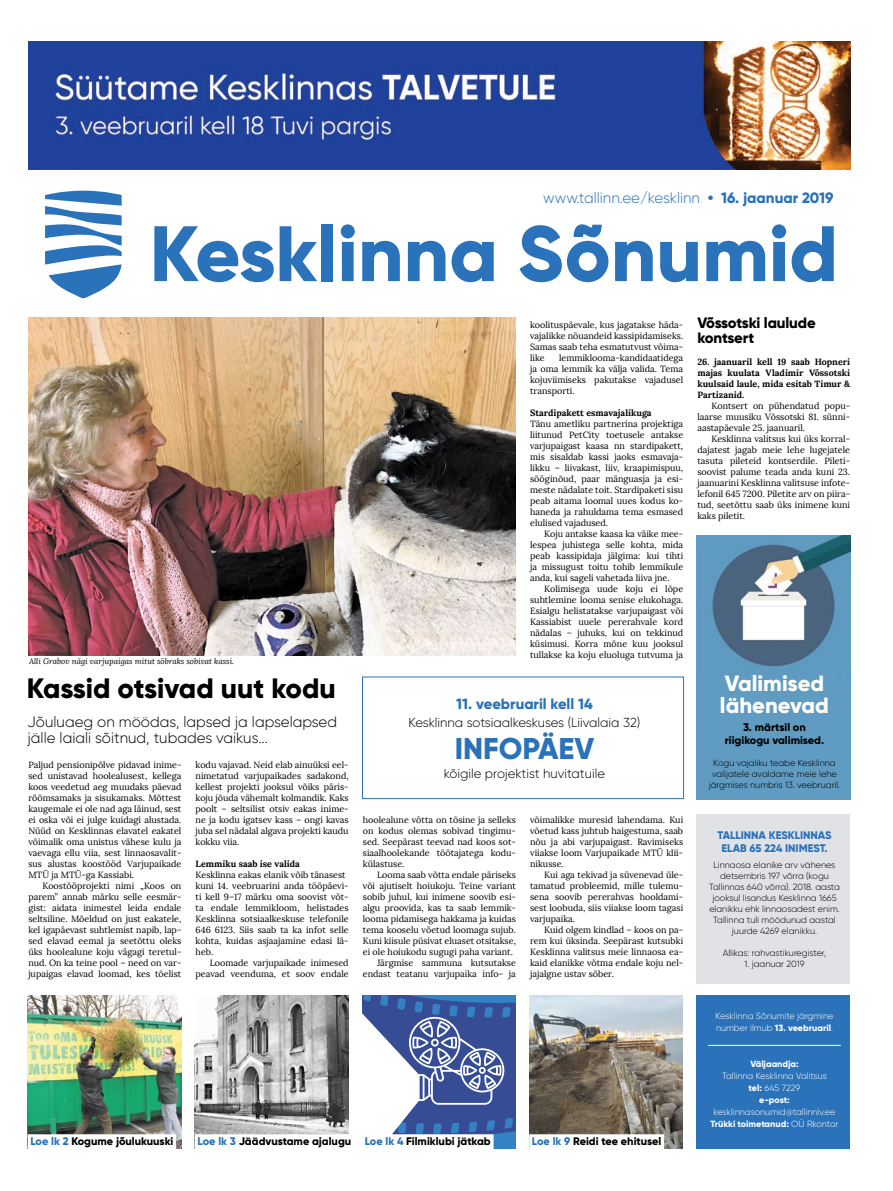
<style>
.page{position:relative;width:893px;height:1191px;background:#fff}
.page>*{position:absolute;margin:0;border:0;box-sizing:border-box;transform-origin:0 0}
.t1{font:800 30px "Gilroy";color:#2a72b9}
.t2{font:800 28px "Gilroy";letter-spacing:-.005em;color:#000}
.t3{font:800 22px/22px "Gilroy";color:#fff}
.t4{font:300 15px/16px "Gilroy";color:#000}
.t5{font:300 15px "Gilroy";color:#2a72b9}
.t6{font:800 15px/15px "Gilroy";letter-spacing:-.01em;color:#000}
.t7{font:800 14.8px "Gilroy";color:#2a72b9}
.t8{font:300 13px "Gilroy";color:#000}
.t9{font:800 11px/13px "Gilroy";color:#000;text-align:center}
.t10{font:800 11px/13px "Gilroy";color:#2a72b9;text-align:center}
.t11{font:9px/11px "Lora";color:#000;text-align:justify}
.t12{font:300 9px/11px "Gilroy";color:#000;text-align:center}
.t13{font:300 9px/12px "Gilroy";color:#fff;text-align:center}
.t14{font:700 9px/11px "Lora";color:#000;text-align:justify}
.t15{font:800 9px "Gilroy";color:#fff}
.t16{font:italic 8px "Lora";color:#000}
.s1{font-weight:800}
.s2{color:#2a72b9}
</style>
<div class="page">
<img style="left:696px;top:535px;width:154px;height:264px">
<img style="left:28px;top:41px;width:822px;height:128px">
<img style="left:29px;top:318px;width:487px;height:337px">
<svg style="left:45px;top:191px;width:77px;height:107px"></svg>
<svg style="left:154px;top:226px;width:120px;height:56px"></svg>
<svg style="left:280px;top:226px;width:37px;height:55px"></svg>
<div style="left:321px;top:224px;width:12px;height:57px;background:#2a72b9"></div>
<svg style="left:341px;top:224px;width:14px;height:57px"></svg>
<svg style="left:362px;top:241px;width:38px;height:40px"></svg>
<svg style="left:408px;top:241px;width:37px;height:40px"></svg>
<svg style="left:452px;top:241px;width:42px;height:41px"></svg>
<svg style="left:520px;top:224px;width:88px;height:58px"></svg>
<svg style="left:615px;top:241px;width:38px;height:40px"></svg>
<svg style="left:660px;top:242px;width:38px;height:40px"></svg>
<svg style="left:706px;top:241px;width:59px;height:40px"></svg>
<svg style="left:772px;top:224px;width:14px;height:57px"></svg>
<svg style="left:792px;top:226px;width:42px;height:56px"></svg>
<img style="left:28px;top:995px;width:153px;height:153px">
<img style="left:195px;top:995px;width:154px;height:139px">
<svg style="left:362px;top:995px;width:154px;height:153px"></svg>
<img style="left:529px;top:995px;width:154px;height:153px">
<div style="left:696px;top:995px;width:154px;height:153px;background:#2a72b9"></div>
<div style="left:696px;top:814px;width:154px;height:170px;background:#e1e2e6"></div>
<hr style="left:708px;top:1045px;width:133px;height:1px;background:#fff">
<div style="left:362px;top:676px;width:322px;height:123px;background:#fff;border:1px solid #2a72b9"></div>
<div style="left:28px;top:1134px;width:148px;height:15px;background:#fff"></div>
<div style="left:362px;top:1134px;width:132px;height:15px;background:#fff"></div>
<div style="left:529px;top:1134px;width:135px;height:15px;background:#fff"></div>
<h3 class="t5" style="left:543px;top:188px;width:292px">www.tallinn.ee/kesklinn <span class="s1">• 16. jaanuar 2019</span></h3>
<p class="t16" style="left:29px;top:656px;width:207px">Alli Grabov nägi varjupaigas mitut sõbraks sobivat kassi.</p>
<h2 class="t2" style="left:27px;top:670px;width:310px">Kassid otsivad uut kodu</h2>
<h3 class="t4" style="left:28px;top:714px;width:311px">Jõuluaeg on möödas, lapsed ja lapselapsed jälle laiali sõitnud, tubades vaikus...</h3>
<p class="t11" style="left:28px;top:759px;width:155px">Paljud pensionipõlve pidavad inime&shy;sed unistavad hoolealusest, kellega koos veedetud aeg muudaks päevad rõõmsamaks ja sisukamaks. Mõttest kaugemale ei ole nad aga läinud, sest ei oska või ei julge kuidagi alustada.<br>Nüüd on Kesklinnas elavatel eakatel võimalik oma unistus vähese kulu ja vaevaga ellu viia, sest linnaosavalit&shy;sus alustas koostööd Varjupaikade MTÜ ja MTÜ-ga Kassiabi.</p>
<p class="t11" style="left:28px;top:880px;width:155px;text-indent:14px">Koostööprojekti nimi „Koos on parem” annab märku selle eesmär&shy;gist: aidata inimestel leida endale seltsiline. Mõeldud on just eakatele, kel igapäevast suhtlemist napib, lap&shy;sed elavad eemal ja seetõttu oleks üks hoolealune koju vägagi teretul&shy;nud. On ka teine pool – need on var&shy;jupaigas elavad loomad, kes tõelist</p>
<p class="t11" style="left:196px;top:759px;width:155px">kodu vajavad. Neid elab ainuüksi eel&shy;nimetatud varjupaikades sadakond, kellest projekti jooksul võiks päris&shy;koju jõuda vähemalt kolmandik. Kaks poolt – seltsilist otsiv eakas inime&shy;ne ja kodu igatsev kass – ongi kavas juba sel nädalal algava projekti kaudu kokku viia.</p>
<p class="t14" style="left:196px;top:858px;width:106px">Lemmiku saab ise valida</p>
<p class="t11" style="left:196px;top:869px;width:155px;text-align:left">Kesklinna eakas elanik võib tänasest kuni 14. veebruarini anda tööpäevi&shy;ti kell 9–17 märku oma soovist võt&shy;ta endale lemmikloom, helistades<br>Kesklinna sotsiaalkeskuse telefonile<br>646 6123. Siis saab ta ka infot selle kohta, kuidas asjaajamine edasi lä&shy;heb.</p>
<p class="t11" style="left:196px;top:957px;width:155px;text-align:right">Loomade varjupaikade inimesed peavad veenduma, et soov endale</p>
<p class="t11" style="left:530px;top:320px;width:155px">koolituspäevale, kus jagatakse häda&shy;vajalikke nõuandeid kassipidamiseks.<br>Samas saab teha esmatutvust võima&shy;like</p>
<p class="t11" style="left:530px;top:353px;width:155px;text-indent:29px">lemmiklooma-kandidaatidega ja oma lemmik ka välja valida. Tema kojuviimiseks pakutakse vajadusel transporti.</p>
<p class="t14" style="left:530px;top:407px;width:123px">Stardipakett esmavajalikuga</p>
<p class="t11" style="left:530px;top:418px;width:155px">Tänu ametliku partnerina projektiga liitunud PetCity toetusele antakse varjupaigast kaasa nn stardipakett, mis sisaldab kassi jaoks esmavaja&shy;likku – liivakast, liiv, kraapimispuu, sööginõud, paar mänguasja ja esi&shy;meste nädalate toit. Stardipaketi sisu peab aitama loomal uues kodus ko&shy;haneda ja rahuldama tema esmased elulised vajadused.</p>
<p class="t11" style="left:530px;top:528px;width:155px;text-indent:14px">Koju antakse kaasa ka väike mee&shy;lespea juhistega selle kohta, mida peab kassipidaja jälgima: kui tihti ja missugust toitu tohib lemmikule anda, kui sageli vahetada liiva jne.</p>
<p class="t11" style="left:530px;top:583px;width:155px;text-indent:14px">Kolimisega uude koju ei lõpe suhtlemine looma senise elukohaga.<br>Esialgu helistatakse varjupaigast või Kassiabist uuele pererahvale kord nädalas – juhuks, kui on tekkinud küsimusi. Korra mõne kuu jooksul tullakse ka koju eluoluga tutvuma ja</p>
<h3 class="t7" style="left:456px;top:695px;width:138px">11. veebruaril kell 14</h3>
<h3 class="t8" style="left:409px;top:715px;width:233px">Kesklinna sotsiaalkeskuses (Liivalaia 32)</h3>
<h1 class="t1" style="left:455px;top:730px;width:141px">INFOPÄEV</h1>
<h3 class="t8" style="left:444px;top:765px;width:163px">kõigile projektist huvitatuile</h3>
<p class="t11" style="left:363px;top:814px;width:155px">hoolealune võtta on tõsine ja selleks on kodus olemas sobivad tingimu&shy;sed. Seepärast teevad nad koos sot&shy;siaalhoolekande töötajatega kodu&shy;külastuse.</p>
<p class="t11" style="left:377px;top:869px;width:140px">Looma saab võtta endale päriseks</p>
<p class="t11" style="left:363px;top:880px;width:155px">või ajutiselt hoiukoju. Teine variant</p>
<p class="t11" style="left:363px;top:891px;width:155px">sobib juhul, kui inimene soovib esi-</p>
<p class="t11" style="left:363px;top:902px;width:155px">algu proovida, kas ta saab lemmik-</p>
<p class="t11" style="left:363px;top:913px;width:155px">looma pidamisega hakkama ja kuidas</p>
<p class="t11" style="left:363px;top:924px;width:155px">tema kooselu võetud loomaga sujub.</p>
<p class="t11" style="left:363px;top:935px;width:155px">Kuni kiisule püsivat eluaset otsitakse,</p>
<p class="t11" style="left:363px;top:946px;width:152px">ei ole hoiukodu sugugi paha variant.</p>
<p class="t11" style="left:377px;top:957px;width:140px">Järgmise sammuna kutsutakse</p>
<p class="t11" style="left:363px;top:968px;width:155px">endast teatanu varjupaika info- ja</p>
<p class="t11" style="left:530px;top:814px;width:155px">võimalikke muresid lahendama. Kui võetud kass juhtub haigestuma, saab nõu ja abi varjupaigast. Ravimiseks viiakse loom Varjupaikade MTÜ klii&shy;nikusse.</p>
<p class="t11" style="left:530px;top:869px;width:155px;text-indent:14px">Kui aga tekivad ja süvenevad üle&shy;tamatud probleemid, mille tulemu&shy;sena soovib pererahvas hooldami&shy;sest loobuda, siis viiakse loom tagasi varjupaika.</p>
<p class="t11" style="left:530px;top:924px;width:155px;text-indent:14px">Kuid olgem kindlad – koos on pa&shy;rem kui üksinda. Seepärast kutsubki Kesklinna valitsus meie linnaosa ea&shy;kaid elanikke võtma endale koju nel&shy;jajalgne ustav sõber.</p>
<h3 class="t6" style="left:697px;top:315px;width:120px">Võssotski laulude kontsert</h3>
<p class="t14" style="left:697px;top:356px;width:154px">26. jaanuaril kell 19 saab Hopneri majas kuulata Vladimir Võssotski kuulsaid laule, mida esitab Timur &amp; Partizanid.</p>
<p class="t11" style="left:697px;top:401px;width:154px;text-indent:14px">Kontsert on pühendatud popu&shy;laarse muusiku Võssotski 81. sünni&shy;aastapäevale 25. jaanuaril.</p>
<p class="t11" style="left:697px;top:434px;width:154px;text-indent:14px">Kesklinna valitsus kui üks korral&shy;dajatest jagab meie lehe lugejatele tasuta pileteid kontserdile. Pileti&shy;soovist palume teada anda kuni 23. jaanuarini Kesklinna valitsuse infote&shy;lefonil 645 7200. Piletite arv on piira&shy;tud, seetõttu saab üks inimene kuni kaks piletit.</p>
<h3 class="t3" style="left:720px;top:671px;width:111px">Valimised lähenevad</h3>
<p class="t9" style="left:725px;top:721px;width:101px">3. märtsil on riigikogu valimised.</p>
<p class="t12" style="left:709px;top:757px;width:133px">Kogu vajaliku teabe Kesklinna valijatele avaldame meie lehe järgmises numbris 13. veebruaril.</p>
<p class="t10" style="left:717px;top:828px;width:116px">TALLINNA KESKLINNAS<br>ELAB 65 224 INIMEST.</p>
<p class="t12" style="left:709px;top:859px;width:132px">Linnaosa elanike arv vähenes detsembris 197 võrra (kogu<br>Tallinnas 640 võrra). 2018. aasta jooksul lisandus Kesklinna 1665 elanikku ehk linnaosadest enim.<br>Tallinna tuli möödunud aastal juurde 4269 elanikku.</p>
<p class="t12" style="left:723px;top:947px;width:105px">Allikas: rahvastikuregister,</p>
<p class="t12" style="left:744px;top:958px;width:62px">1. jaanuar 2019</p>
<p class="t13" style="left:716px;top:1010px;width:119px;text-align:left">Kesklinna Sõnumite järgmine number ilmub <span class="s1">13. veebruaril</span>.</p>
<p class="t15" style="left:750px;top:1058px;width:50px">Väljaandja:</p>
<p class="t13" style="left:722px;top:1070px;width:106px">Tallinna Kesklinna Valitsus <span class="s1">tel:</span> 645 7229<br><span class="s1">e-post:</span></p>
<p class="t13" style="left:710px;top:1106px;width:129px">kesklinnasonumid@tallinnlv.ee<br><span class="s1">Trükki toimetanud:</span> OÜ Rkontor</p>
<p class="t9" style="left:30px;top:1134px;width:145px"><span class="s2">Loe lk 2</span> Kogume jõulukuuski</p>
<p class="t9" style="left:198px;top:1134px;width:295px"><span class="s2">Loe lk 3</span> Jäädvustame ajalugu <span class="s2">Loe lk 4</span> Filmiklubi jätkab</p>
<p class="t9" style="left:532px;top:1134px;width:131px"><span class="s2">Loe lk 9</span> Reidi tee ehitusel</p>
</div>
